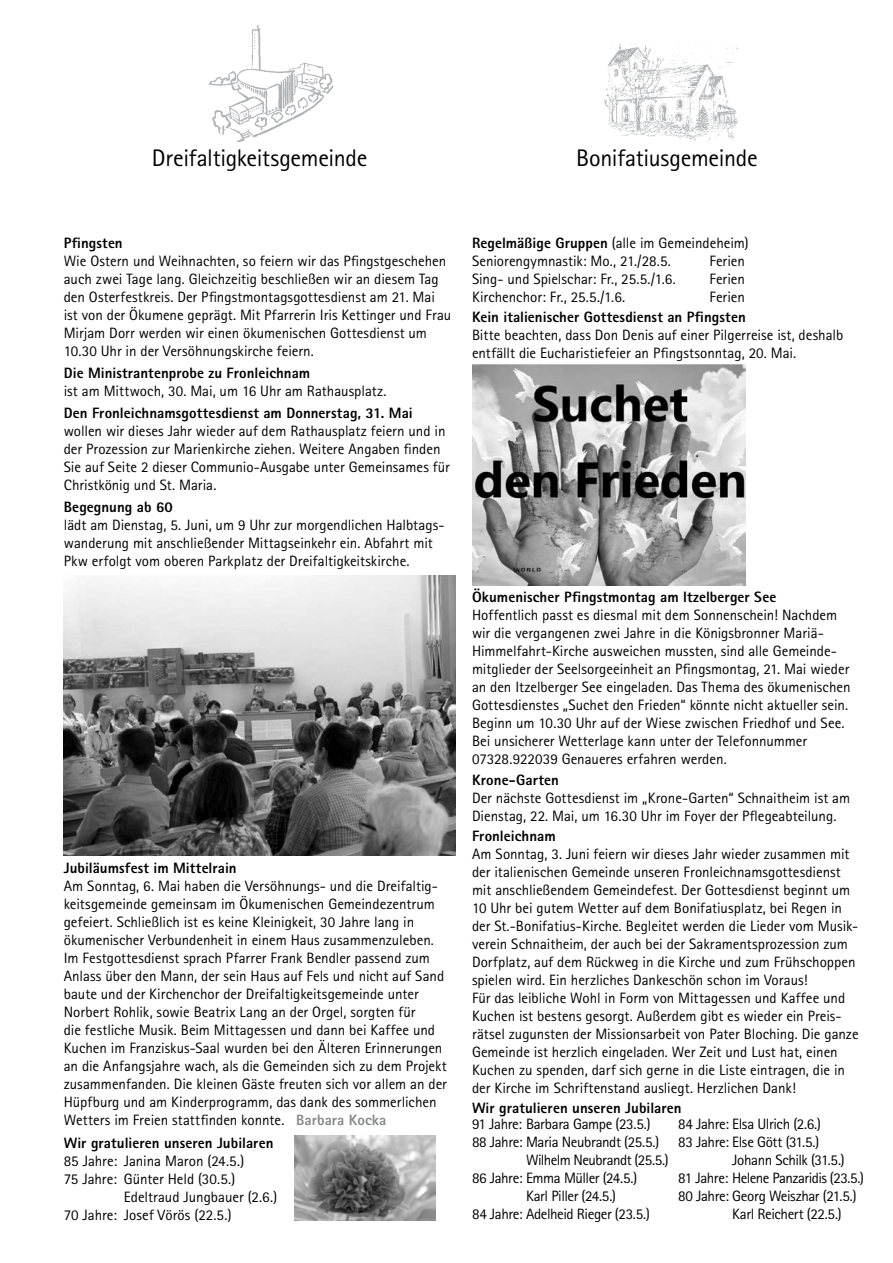
<style>
.page{position:relative;width:893px;height:1263px;background:#fff}
.page>*{position:absolute;margin:0;border:0;box-sizing:border-box;transform-origin:0 0}
.t1{font:24px "Agfa Rotis Sans Serif";letter-spacing:-.015em;color:#000}
.t2{font:15px/18px "Agfa Rotis Sans Serif";letter-spacing:-.005em;color:#000}
.t3{font:800 15px "Agfa Rotis Sans Serif";letter-spacing:.005em;color:#000}
.t4{font:15px "Agfa Rotis Sans Serif";letter-spacing:-.025em;color:#000}
.t5{font:15px "Agfa Rotis Sans Serif";letter-spacing:-.03em;color:#000}
.t6{font:15px "Agfa Rotis Sans Serif";letter-spacing:-.035em;color:#000}
.t7{font:15px "Agfa Rotis Sans Serif";letter-spacing:-.04em;color:#000}
.s1{font-weight:800;color:#878889}
.s2{font-weight:800}
</style>
<div class="page">
<img style="left:208px;top:24px;width:126px;height:119px">
<img style="left:605px;top:43px;width:133px;height:98px">
<img style="left:64px;top:575px;width:391px;height:280px">
<img style="left:472px;top:365px;width:274px;height:221px">
<img style="left:294px;top:1136px;width:142px;height:84px">
<h1 class="t1" style="left:152px;top:144px;width:217px">Dreifaltigkeitsgemeinde</h1>
<h1 class="t1" style="left:576px;top:144px;width:183px">Bonifatiusgemeinde</h1>
<p class="t3" style="left:64px;top:233px;width:60px">Pfingsten</p>
<p class="t2" style="left:64px;top:251px;width:389px">Wie Ostern und Weihnachten, so feiern wir das Pfingstgeschehen auch zwei Tage lang. Gleichzeitig beschließen wir an diesem Tag den Osterfestkreis. Der Pfingstmontagsgottesdienst am 21. Mai ist von der Ökumene geprägt. Mit Pfarrerin Iris Kettinger und Frau Mirjam Dorr werden wir einen ökumenischen Gottesdienst um 10.30 Uhr in der Versöhnungskirche feiern.</p>
<p class="t3" style="left:64px;top:363px;width:248px">Die Ministrantenprobe zu Fronleichnam</p>
<p class="t2" style="left:64px;top:382px;width:324px">ist am Mittwoch, 30. Mai, um 16 Uhr am Rathausplatz.</p>
<p class="t3" style="left:64px;top:403px;width:351px">Den Fronleichnamsgottesdienst am Donnerstag, 31. Mai</p>
<p class="t2" style="left:64px;top:422px;width:388px">wollen wir dieses Jahr wieder auf dem Rathausplatz feiern und in der Prozession zur Marienkirche ziehen. Weitere Angaben finden Sie auf Seite 2 dieser Communio-Ausgabe unter Gemeinsames für Christkönig und St. Maria.</p>
<p class="t3" style="left:64px;top:498px;width:111px">Begegnung ab 60</p>
<p class="t2" style="left:64px;top:516px;width:382px">lädt am Dienstag, 5. Juni, um 9 Uhr zur morgendlichen Halbtags&shy;wanderung mit anschließender Mittagseinkehr ein. Abfahrt mit<br>Pkw erfolgt vom oberen Parkplatz der Dreifaltigkeitskirche.</p>
<p class="t3" style="left:64px;top:859px;width:174px">Jubiläumsfest im Mittelrain</p>
<p class="t2" style="left:64px;top:877px;width:385px">Am Sonntag, 6. Mai haben die Versöhnungs- und die Dreifaltig&shy;keitsgemeinde gemeinsam im Ökumenischen Gemeindezentrum gefeiert. Schließlich ist es keine Kleinigkeit, 30 Jahre lang in ökumenischer Verbundenheit in einem Haus zusammenzuleben.<br>Im Festgottesdienst sprach Pfarrer Frank Bendler passend zum Anlass über den Mann, der sein Haus auf Fels und nicht auf Sand baute und der Kirchenchor der Dreifaltigkeitsgemeinde unter Norbert Rohlik, sowie Beatrix Lang an der Orgel, sorgten für<br>die festliche Musik. Beim Mittagessen und dann bei Kaffee und Kuchen im Franziskus-Saal wurden bei den Älteren Erinnerungen an die Anfangsjahre wach, als die Gemeinden sich zu dem Projekt zusammenfanden. Die kleinen Gäste freuten sich vor allem an der Hüpfburg und am Kinderprogramm, das dank des sommerlichen Wetters im Freien stattfinden konnte. <span class="s1">Barbara Kocka</span></p>
<p class="t3" style="left:64px;top:1133px;width:211px">Wir gratulieren unseren Jubilaren</p>
<p class="t2" style="left:64px;top:1151px;width:182px">85 Jahre: Janina Maron (24.5.)</p>
<p class="t2" style="left:64px;top:1169px;width:173px">75 Jahre: Günter Held (30.5.)</p>
<p class="t2" style="left:124px;top:1187px;width:155px">Edeltraud Jungbauer (2.6.)</p>
<p class="t2" style="left:64px;top:1205px;width:169px">70 Jahre: Josef Vörös (22.5.)</p>
<p class="t2" style="left:472px;top:234px;width:278px"><span class="s2">Regelmäßige Gruppen</span> (alle im Gemeindeheim)<br>Seniorengymnastik: Mo., 21./28.5.</p>
<p class="t2" style="left:709px;top:252px;width:37px">Ferien</p>
<p class="t2" style="left:472px;top:270px;width:205px">Sing- und Spielschar: Fr., 25.5./1.6.</p>
<p class="t2" style="left:709px;top:270px;width:37px">Ferien</p>
<p class="t2" style="left:472px;top:288px;width:155px">Kirchenchor: Fr., 25.5./1.6.</p>
<p class="t2" style="left:709px;top:288px;width:37px">Ferien</p>
<p class="t3" style="left:472px;top:307px;width:275px">Kein italienischer Gottesdienst an Pfingsten</p>
<p class="t2" style="left:472px;top:326px;width:373px">Bitte beachten, dass Don Denis auf einer Pilgerreise ist, deshalb entfällt die Eucharistiefeier an Pfingstsonntag, 20. Mai.</p>
<p class="t3" style="left:472px;top:588px;width:306px">Ökumenischer Pfingstmontag am Itzelberger See</p>
<p class="t2" style="left:472px;top:606px;width:380px">Hoffentlich passt es diesmal mit dem Sonnenschein! Nachdem wir die vergangenen zwei Jahre in die Königsbronner Mariä-Himmelfahrt-Kirche ausweichen mussten, sind alle Gemeinde&shy;mitglieder der Seelsorgeeinheit an Pfingsmontag, 21. Mai wieder an den Itzelberger See eingeladen. Das Thema des ökumenischen Gottesdienstes „Suchet den Frieden“ könnte nicht aktueller sein.<br>Beginn um 10.30 Uhr auf der Wiese zwischen Friedhof und See.<br>Bei unsicherer Wetterlage kann unter der Telefonnummer 07328.922039 Genaueres erfahren werden.</p>
<p class="t3" style="left:472px;top:770px;width:88px">Krone-Garten</p>
<p class="t2" style="left:472px;top:788px;width:380px">Der nächste Gottesdienst im „Krone-Garten“ Schnaitheim ist am<br>Dienstag, 22. Mai, um 16.30 Uhr im Foyer der Pflegeabteilung.</p>
<p class="t3" style="left:472px;top:826px;width:85px">Fronleichnam</p>
<p class="t2" style="left:472px;top:844px;width:388px">Am Sonntag, 3. Juni feiern wir dieses Jahr wieder zusammen mit der italienischen Gemeinde unseren Fronleichnamsgottesdienst mit anschließendem Gemeindefest. Der Gottesdienst beginnt um 10 Uhr bei gutem Wetter auf dem Bonifatiusplatz, bei Regen in der St.-Bonifatius-Kirche. Begleitet werden die Lieder vom Musik&shy;verein Schnaitheim, der auch bei der Sakramentsprozession zum Dorfplatz, auf dem Rückweg in die Kirche und zum Frühschoppen spielen wird. Ein herzliches Dankeschön schon im Voraus!<br>Für das leibliche Wohl in Form von Mittagessen und Kaffee und Kuchen ist bestens gesorgt. Außerdem gibt es wieder ein Preis&shy;rätsel zugunsten der Missionsarbeit von Pater Bloching. Die ganze Gemeinde ist herzlich eingeladen. Wer Zeit und Lust hat, einen Kuchen zu spenden, darf sich gerne in die Liste eintragen, die in der Kirche im Schriftenstand ausliegt. Herzlichen Dank!</p>
<p class="t3" style="left:472px;top:1098px;width:211px">Wir gratulieren unseren Jubilaren</p>
<p class="t2" style="left:472px;top:1115px;width:180px">91 Jahre: Barbara Gampe (23.5.)</p>
<p class="t4" style="left:472px;top:1133px;width:189px">88 Jahre: Maria Neubrandt (25.5.)</p>
<p class="t7" style="left:526px;top:1151px;width:144px">Wilhelm Neubrandt (25.5.)</p>
<p class="t5" style="left:472px;top:1169px;width:167px">86 Jahre: Emma Müller (24.5.)</p>
<p class="t5" style="left:526px;top:1187px;width:92px">Karl Piller (24.5.)</p>
<p class="t4" style="left:472px;top:1205px;width:179px">84 Jahre: Adelheid Rieger (23.5.)</p>
<p class="t5" style="left:678px;top:1115px;width:144px">84 Jahre: Elsa Ulrich (2.6.)</p>
<p class="t4" style="left:678px;top:1133px;width:143px">83 Jahre: Else Gött (31.5.)</p>
<p class="t5" style="left:732px;top:1151px;width:114px">Johann Schilk (31.5.)</p>
<p class="t6" style="left:678px;top:1169px;width:187px">81 Jahre: Helene Panzaridis (23.5.)</p>
<p class="t4" style="left:678px;top:1187px;width:180px">80 Jahre: Georg Weiszhar (21.5.)</p>
<p class="t4" style="left:732px;top:1205px;width:111px">Karl Reichert (22.5.)</p>
</div>
